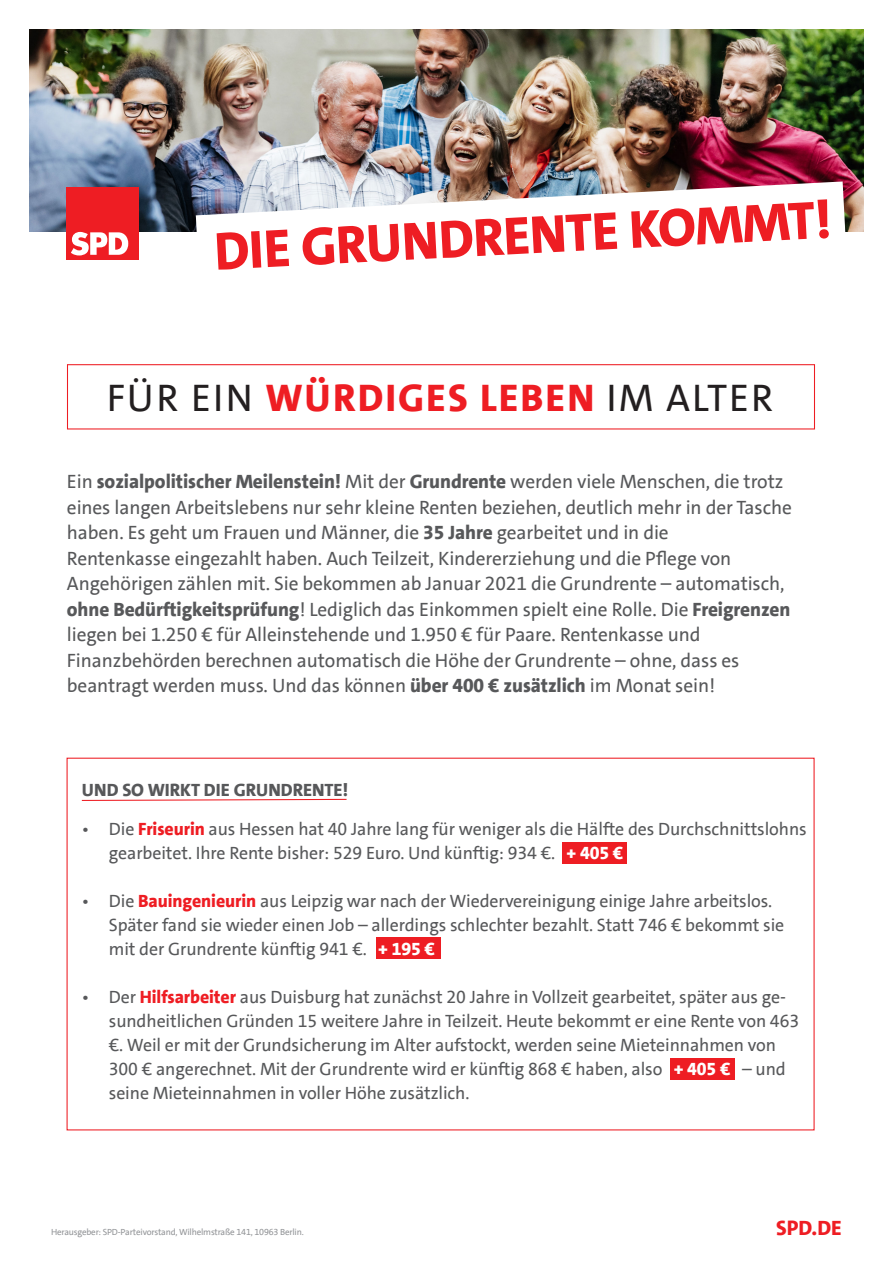
<style>
.page{position:relative;width:893px;height:1263px;background:#fff}
.page>*{position:absolute;margin:0;border:0;box-sizing:border-box;transform-origin:0 0}
.t1{font:800 54px "SPD The Sans Versal";color:#ee1d23}
.t2{font:39px "SPD The Sans";letter-spacing:.05em;color:#231f20}
.t3{font:800 21px "SPD The Sans Versal";color:#ee1d23}
.t4{font:19.5px/25.5px "SPD The Sans";letter-spacing:-.005em;color:#57585a}
.t5{font:18px/24px "SPD The Sans";letter-spacing:-.005em;color:#57585a}
.t6{font:800 18px "SPD The Sans";letter-spacing:-.005em;color:#57585a}
.t7{font:9px "SPD The Sans";letter-spacing:-.02em;color:#939598}
.s1{font-weight:800;color:#ee1d23}
.s2{font-weight:800}
.s3{font-weight:800;color:#fff}
</style>
<div class="page">
<img style="left:30px;top:30px;width:833px;height:202px">
<div style="left:67px;top:187px;width:72px;height:73px;background:#ee1d23"></div>
<svg style="left:71px;top:232px;width:57px;height:23px"></svg>
<img style="left:189px;top:175px;width:663px;height:57px">
<div style="left:670px;top:1058px;width:65px;height:22px;background:#ee1d23"></div>
<div style="left:376px;top:937px;width:65px;height:22px;background:#ee1d23"></div>
<div style="left:563px;top:843px;width:64px;height:21px;background:#ee1d23"></div>
<svg style="left:81px;top:798px;width:266px;height:3px"></svg>
<div style="left:67px;top:364px;width:748px;height:65px;border:1px solid #ee1d23"></div>
<p class="t1" style="left:213px;top:217px;width:619px;rotate:-3deg">die grundrente kommt!</p>
<p class="t2" style="left:107px;top:373px;width:668px">FÜR EIN <span class="s1">WÜRDIGES LEBEN</span> IM ALTER</p>
<p class="t4" style="left:67px;top:469px;width:726px">Ein <span class="s2">sozialpolitischer Meilenstein!</span> Mit der <span class="s2">Grundrente</span> werden viele Menschen, die trotz eines langen Arbeitslebens nur sehr kleine Renten beziehen, deutlich mehr in der Tasche haben. Es geht um Frauen und Männer, die <span class="s2">35 Jahre</span> gearbeitet und in die</p>
<p class="t4" style="left:67px;top:545px;width:666px">Rentenkasse eingezahlt haben. Auch Teilzeit, Kindererziehung und die Pflege von</p>
<p class="t4" style="left:67px;top:571px;width:725px">Angehörigen zählen mit. Sie bekommen ab Januar 2021 die Grundrente – automatisch, <span class="s2">ohne Bedürftigkeitsprüfung</span>! Lediglich das Einkommen spielt eine Rolle. Die <span class="s2">Freigrenzen </span>liegen bei 1.250 € für Alleinstehende und 1.950 € für Paare. Rentenkasse und</p>
<p class="t4" style="left:67px;top:647px;width:674px">Finanzbehörden berechnen automatisch die Höhe der Grundrente – ohne, dass es</p>
<p class="t4" style="left:67px;top:673px;width:650px">beantragt werden muss. Und das können <span class="s2">über 400 € zusätzlich</span> im Monat sein!</p>
<p class="t6" style="left:82px;top:778px;width:268px">UND SO WIRKT DIE GRUNDRENTE!</p>
<p class="t5" style="left:109px;top:817px;width:699px;text-indent:-27px">• Die <span class="s1">Friseurin</span> aus Hessen hat 40 Jahre lang für weniger als die Hälfte des Durchschnittslohns gearbeitet. Ihre Rente bisher: 529 Euro. Und künftig: 934 €. <span class="s3">+ 405 €</span></p>
<p class="t5" style="left:109px;top:889px;width:677px;text-indent:-27px">• Die <span class="s1">Bauingenieurin</span> aus Leipzig war nach der Wiedervereinigung einige Jahre arbeitslos.<br>Später fand sie wieder einen Job – allerdings schlechter bezahlt. Statt 746 € bekommt sie mit der Grundrente künftig 941 €. <span class="s3">+ 195 €</span></p>
<p class="t5" style="left:109px;top:985px;width:692px;text-indent:-27px">• Der <span class="s1">Hilfsarbeiter</span> aus Duisburg hat zunächst 20 Jahre in Vollzeit gearbeitet, später aus ge&shy;sundheitlichen Gründen 15 weitere Jahre in Teilzeit. Heute bekommt er eine Rente von 463 €. Weil er mit der Grundsicherung im Alter aufstockt, werden seine Mieteinnahmen von 300 € angerechnet. Mit der Grundrente wird er künftig 868 € haben, also <span class="s3">+ 405 €</span> – und seine Mieteinnahmen in voller Höhe zusätzlich.</p>
<p class="t7" style="left:51px;top:1226px;width:254px">Herausgeber: SPD-Parteivorstand, Wilhelmstraße 141, 10963 Berlin.</p>
<p class="t3" style="left:776px;top:1215px;width:67px">SPD.de</p>
</div>
